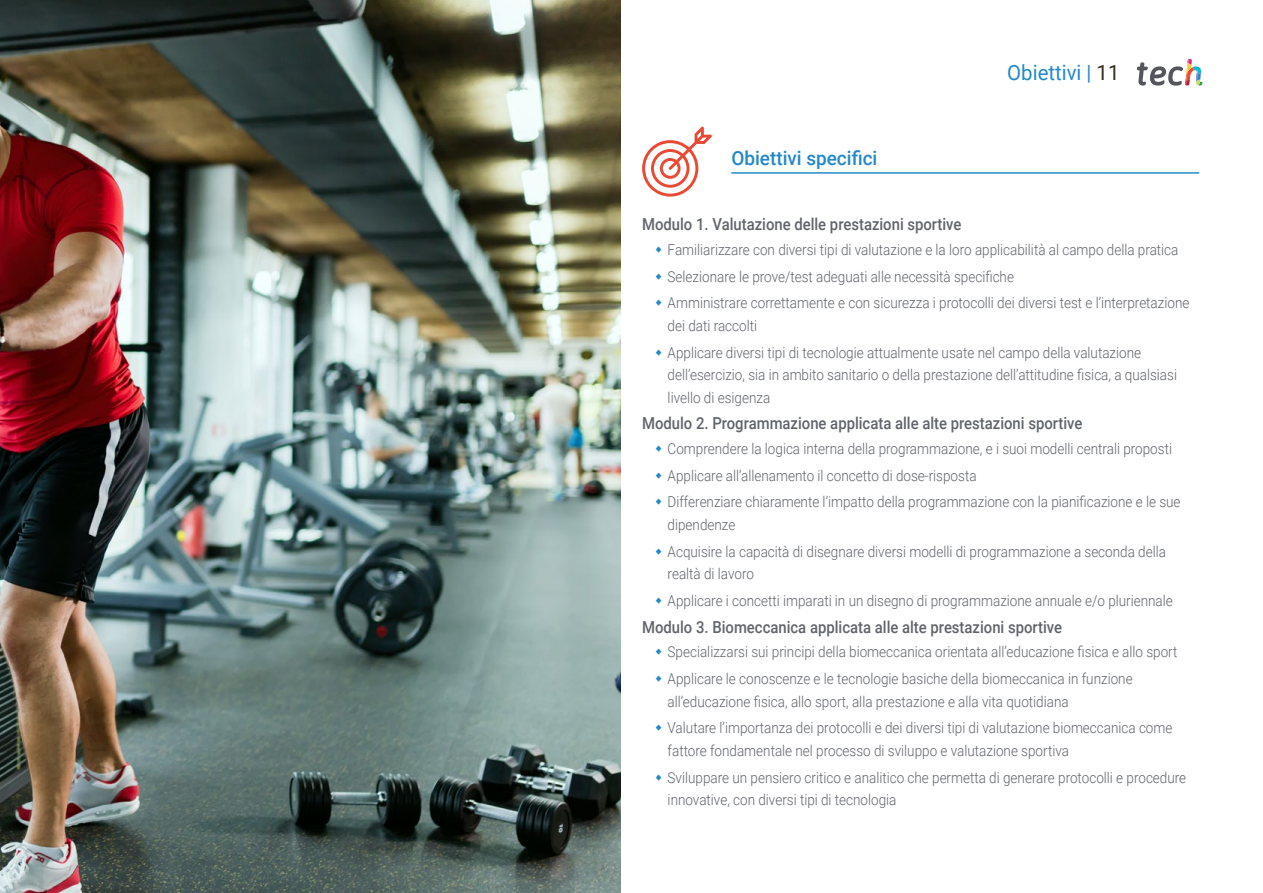
<style>
.page{position:relative;width:1263px;height:893px;background:#fff}
.page>*{position:absolute;margin:0;border:0;box-sizing:border-box;transform-origin:0 0}
.t1{font:21px "Roboto";color:#2488c9}
.t2{font:500 19.5px "Roboto";color:#2488c9}
.t3{font:500 16.5px "Roboto";color:#61646a;scale:.9 1}
.t4{font:300 15px/26.7px "Roboto";color:#61646a;scale:.9 1}
.s1{color:#312e20}
</style>
<div class="page">
<img style="left:0;top:0;width:621px;height:893px">
<svg style="left:1137px;top:59px;width:65px;height:27px"></svg>
<svg style="left:642px;top:127px;width:70px;height:70px"></svg>
<hr style="left:731px;top:173px;width:468px;height:1px;background:#2488c9">
<h2 class="t2" style="left:731px;top:144px;width:147px">Obiettivi specifici</h2>
<h1 class="t1" style="left:1007px;top:57px;width:114px">Obiettivi | <span class="s1">11</span></h1>
<p class="t3" style="left:642px;top:213px;width:356px">Modulo 1. Valutazione delle prestazioni sportive</p>
<p class="t4" style="left:668px;top:235px;width:581px">Familiarizzare con diversi tipi di valutazione e la loro applicabilità al campo della pratica<br>Selezionare le prove/test adeguati alle necessità specifiche<br>Amministrare correttamente e con sicurezza i protocolli dei diversi test e l’interpretazione</p>
<p class="t4" style="left:668px;top:311px;width:528px">dei dati raccolti<br>Applicare diversi tipi di tecnologie attualmente usate nel campo della valutazione</p>
<p class="t4" style="left:668px;top:363px;width:567px;line-height:22.5px">dell’esercizio, sia in ambito sanitario o della prestazione dell’attitudine fisica, a qualsiasi livello di esigenza</p>
<p class="t3" style="left:642px;top:412px;width:491px">Modulo 2. Programmazione applicata alle alte prestazioni sportive</p>
<p class="t4" style="left:668px;top:435px;width:571px">Comprendere la logica interna della programmazione, e i suoi modelli centrali proposti<br>Applicare all’allenamento il concetto di dose-risposta<br>Differenziare chiaramente l’impatto della programmazione con la pianificazione e le sue</p>
<p class="t4" style="left:668px;top:511px;width:555px">dipendenze<br>Acquisire la capacità di disegnare diversi modelli di programmazione a seconda della</p>
<p class="t4" style="left:668px;top:560px;width:563px">realtà di lavoro<br>Applicare i concetti imparati in un disegno di programmazione annuale e/o pluriennale</p>
<p class="t3" style="left:642px;top:615px;width:468px">Modulo 3. Biomeccanica applicata alle alte prestazioni sportive</p>
<p class="t4" style="left:668px;top:638px;width:568px">Specializzarsi sui principi della biomeccanica orientata all’educazione fisica e allo sport<br>Applicare le conoscenze e le tecnologie basiche della biomeccanica in funzione</p>
<p class="t4" style="left:668px;top:687px;width:562px">all’educazione fisica, allo sport, alla prestazione e alla vita quotidiana<br>Valutare l’importanza dei protocolli e dei diversi tipi di valutazione biomeccanica come</p>
<p class="t4" style="left:668px;top:737px;width:578px">fattore fondamentale nel processo di sviluppo e valutazione sportiva<br>Sviluppare un pensiero critico e analitico che permetta di generare protocolli e procedure</p>
<p class="t4" style="left:668px;top:786px;width:256px">innovative, con diversi tipi di tecnologia</p>
</div>
